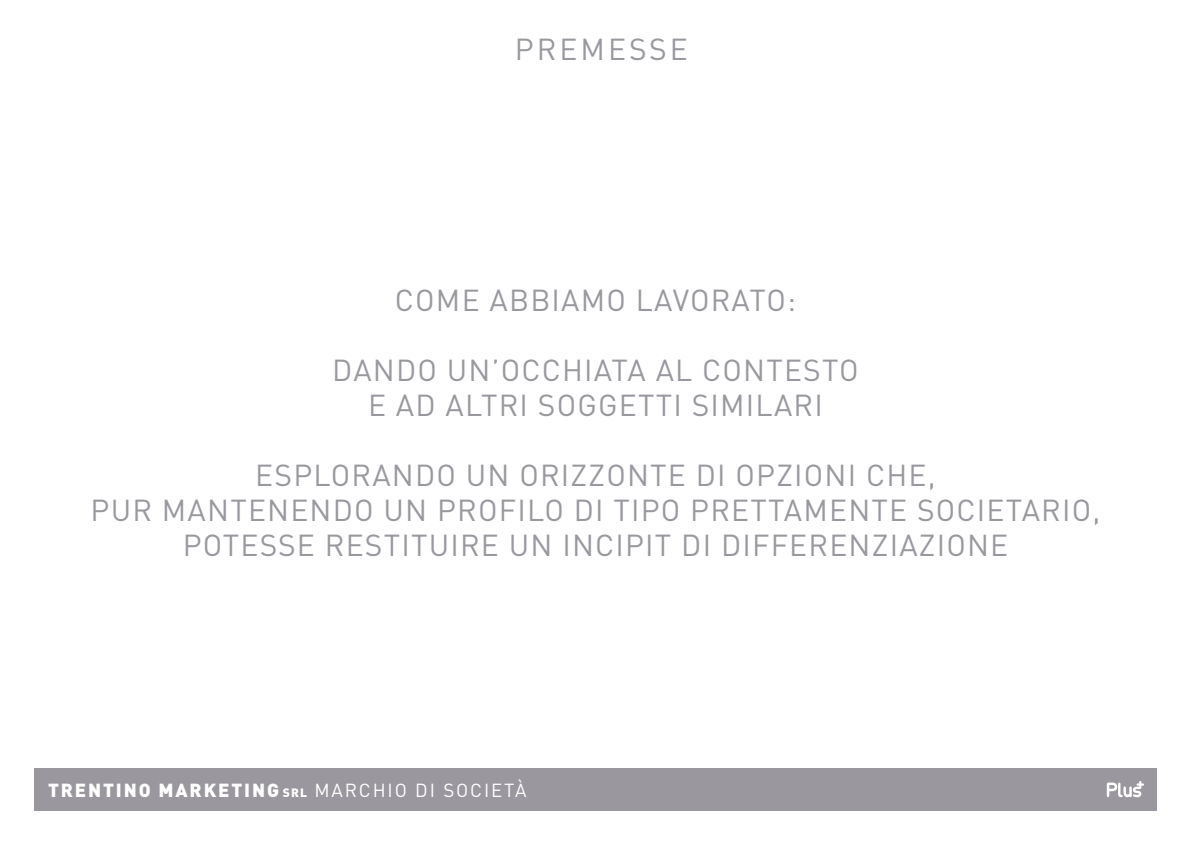
<style>
.page{position:relative;width:1191px;height:842px;background:#fff}
.page>*{position:absolute;margin:0;border:0;box-sizing:border-box;transform-origin:0 0}
.t1{font:30px/35px "DIN";letter-spacing:.04em;color:#9a989e;text-align:center}
.t2{font:30px "DIN";letter-spacing:.1em;color:#9a989e}
.t3{font:900 18.7px "DIN";letter-spacing:.1em;color:#fff}
.s1{font-size:12px}
.s2{font-weight:400}
</style>
<div class="page">
<div style="left:34px;top:769px;width:1123px;height:42px;background:#9a989e"></div>
<svg style="left:1106px;top:781px;width:38px;height:16px"></svg>
<p class="t2" style="left:515px;top:30px;width:174px">PREMESSE</p>
<p class="t1" style="left:395px;top:282px;width:402px">COME ABBIAMO LAVORATO:</p>
<p class="t1" style="left:332px;top:352px;width:528px">DANDO UN’OCCHIATA AL CONTESTO<br>E AD ALTRI SOGGETTI SIMILARI</p>
<p class="t1" style="left:91px;top:457px;width:1011px">ESPLORANDO UN ORIZZONTE DI OPZIONI CHE,<br>PUR MANTENENDO UN PROFILO DI TIPO PRETTAMENTE SOCIETARIO,<br>POTESSE RESTITUIRE UN INCIPIT DI DIFFERENZIAZIONE</p>
<p class="t3" style="left:48px;top:777px;width:480px">TRENTINO MARKETING <span class="s1">SRL</span> <span class="s2">MARCHIO DI SOCIETÀ</span></p>
</div>
